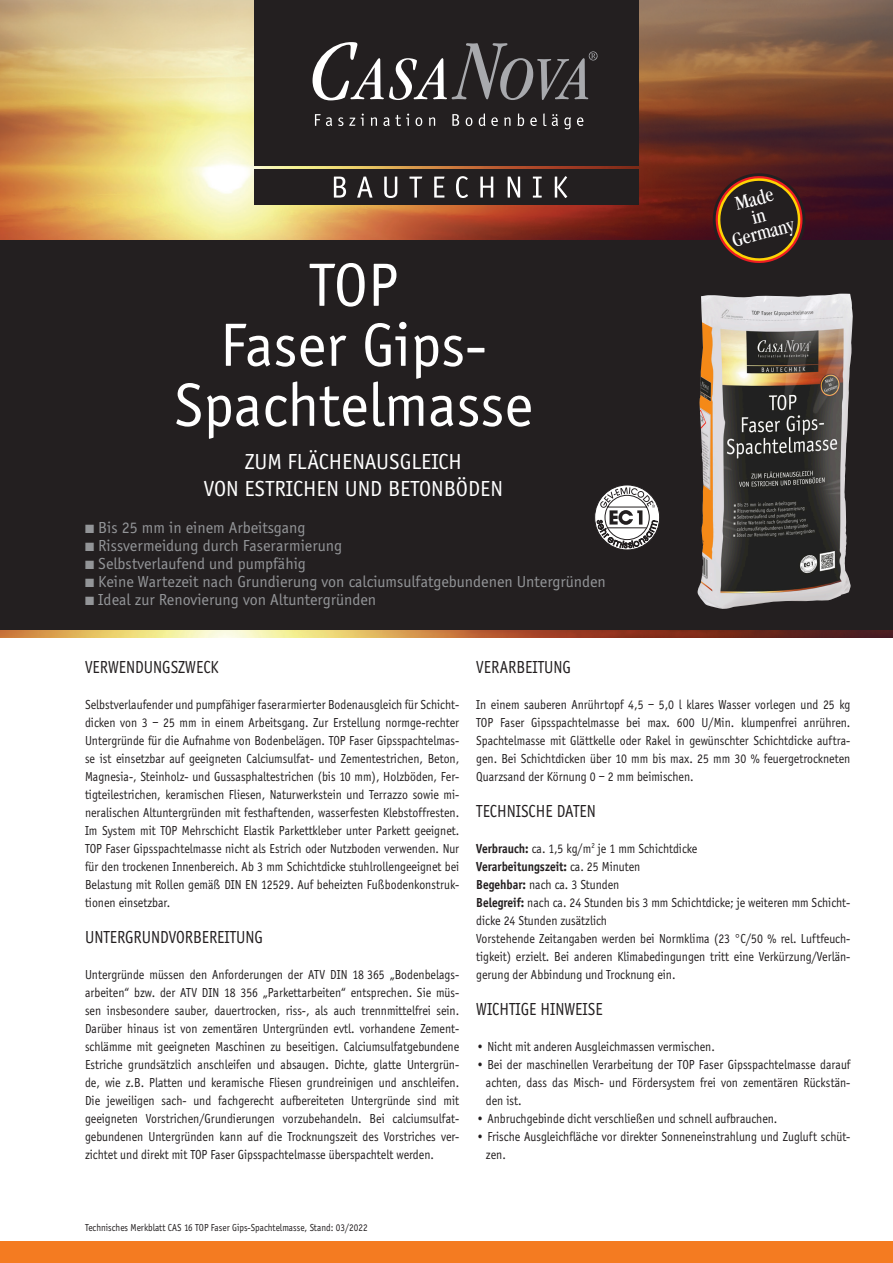
<style>
.page{position:relative;width:893px;height:1263px;background:#fff}
.page>*{position:absolute;margin:0;border:0;box-sizing:border-box;transform-origin:0 0}
.t1{font:63px/60px "Officina Sans";color:#fff;text-align:center}
.t2{font:22.5px "Officina Sans";color:#fff}
.t3{font:condensed 20.7px/17.2px "Garamond";color:#fff;text-align:center}
.t4{font:18px "Officina Sans";color:#231f20;scale:.9 1}
.t5{font:16.5px "Officina Sans";color:#939598}
.t6{font:13.5px/18px "Officina Sans";color:#231f20;text-align:justify;scale:.9 1}
.t7{font:700 13.5px "Officina Sans";color:#231f20;scale:.9 1}
.t8{font:10.5px "Officina Sans";color:#231f20;scale:.9 1}
.s1{font-weight:700}
.s2{font-weight:400}
</style>
<div class="page">
<img style="left:0;top:0;width:893px;height:241px">
<div style="left:254px;top:0;width:385px;height:166px;background:#231f20"></div>
<svg style="left:313px;top:42px;width:285px;height:58px"></svg>
<svg style="left:315px;top:114px;width:17px;height:12px"></svg>
<svg style="left:338px;top:117px;width:5px;height:9px"></svg>
<svg style="left:349px;top:118px;width:6px;height:8px"></svg>
<svg style="left:361px;top:114px;width:3px;height:12px"></svg>
<svg style="left:371px;top:117px;width:6px;height:9px"></svg>
<svg style="left:383px;top:114px;width:26px;height:12px"></svg>
<svg style="left:415px;top:117px;width:7px;height:9px"></svg>
<svg style="left:429px;top:117px;width:6px;height:9px"></svg>
<svg style="left:452px;top:114px;width:7px;height:12px"></svg>
<svg style="left:466px;top:117px;width:6px;height:9px"></svg>
<svg style="left:479px;top:113px;width:6px;height:13px"></svg>
<svg style="left:491px;top:117px;width:7px;height:9px"></svg>
<svg style="left:504px;top:117px;width:6px;height:9px"></svg>
<svg style="left:517px;top:113px;width:7px;height:13px"></svg>
<svg style="left:530px;top:117px;width:7px;height:9px"></svg>
<svg style="left:543px;top:113px;width:15px;height:13px"></svg>
<svg style="left:564px;top:117px;width:7px;height:12px"></svg>
<svg style="left:577px;top:117px;width:6px;height:9px"></svg>
<div style="left:254px;top:169px;width:385px;height:36px;background:#231f20"></div>
<svg style="left:334px;top:177px;width:12px;height:21px"></svg>
<svg style="left:357px;top:177px;width:15px;height:21px"></svg>
<svg style="left:384px;top:177px;width:13px;height:21px"></svg>
<svg style="left:409px;top:177px;width:13px;height:21px"></svg>
<svg style="left:434px;top:177px;width:10px;height:21px"></svg>
<svg style="left:456px;top:176px;width:12px;height:22px"></svg>
<svg style="left:480px;top:177px;width:13px;height:21px"></svg>
<svg style="left:508px;top:177px;width:12px;height:21px"></svg>
<svg style="left:533px;top:177px;width:9px;height:21px"></svg>
<svg style="left:555px;top:176px;width:12px;height:22px"></svg>
<div style="left:0;top:1242px;width:893px;height:21px;background:#f47b21"></div>
<div style="left:0;top:241px;width:893px;height:393px;background:#231f20"></div>
<img style="left:0;top:631px;width:893px;height:6px">
<svg style="left:708px;top:168px;width:102px;height:95px"></svg>
<img style="left:697px;top:294px;width:154px;height:315px">
<div style="left:594px;top:485px;width:66px;height:65px;border:1px solid #231f20;border-radius:50%"></div>
<svg style="left:597px;top:487px;width:61px;height:61px"></svg>
<p class="t1" style="left:174px;top:256px;width:360px">TOP<br>Faser Gips-<br>Spachtelmasse</p>
<p class="t2" style="left:245px;top:449px;width:219px">ZUM FLÄCHENAUSGLEICH</p>
<p class="t2" style="left:204px;top:476px;width:301px">VON ESTRICHEN UND BETONBÖDEN</p>
<p class="t5" style="left:85px;top:518px;width:222px">■ Bis 25 mm in einem Arbeitsgang</p>
<p class="t5" style="left:85px;top:536px;width:259px">■ Rissvermeidung durch Faserarmierung</p>
<p class="t5" style="left:85px;top:554px;width:222px">■ Selbstverlaufend und pumpfähig</p>
<p class="t5" style="left:85px;top:572px;width:522px">■ Keine Wartezeit nach Grundierung von calciumsulfatgebundenen Untergründen</p>
<p class="t5" style="left:85px;top:590px;width:293px">■ Ideal zur Renovierung von Altuntergründen</p>
<p class="t3" style="left:721px;top:199px;width:65px;rotate:-15deg">Made<br>in<br>Germany</p>
<p class="t4" style="left:85px;top:657px;width:150px">VERWENDUNGSZWECK</p>
<p class="t6" style="left:85px;top:695px;width:417px">Selbstverlaufender und pumpfähiger faserarmierter Bodenausgleich für Schicht&shy;dicken von 3 – 25 mm in einem Arbeitsgang. Zur Erstellung normge-rechter Untergründe für die Aufnahme von Bodenbelägen. TOP Faser Gipsspachtelmas&shy;se ist einsetzbar auf geeigneten Calciumsulfat- und Zementestrichen, Beton, Magnesia-, Steinholz- und Gussasphaltestrichen (bis 10 mm), Holzböden, Fer&shy;tigteilestrichen, keramischen Fliesen, Naturwerkstein und Terrazzo sowie mi&shy;neralischen Altuntergründen mit festhaftenden, wasserfesten Klebstoffresten.<br>Im System mit TOP Mehrschicht Elastik Parkettkleber unter Parkett geeignet.<br>TOP Faser Gipsspachtelmasse nicht als Estrich oder Nutzboden verwenden. Nur für den trockenen Innenbereich. Ab 3 mm Schichtdicke stuhlrollengeeignet bei Belastung mit Rollen gemäß DIN EN 12529. Auf beheizten Fußbodenkonstruk&shy;tionen einsetzbar.</p>
<p class="t4" style="left:85px;top:927px;width:199px">UNTERGRUNDVORBEREITUNG</p>
<p class="t6" style="left:85px;top:965px;width:417px">Untergründe müssen den Anforderungen der ATV DIN 18 365 „Bodenbelags&shy;arbeiten“ bzw. der ATV DIN 18 356 „Parkettarbeiten“ entsprechen. Sie müs&shy;sen insbesondere sauber, dauertrocken, riss-, als auch trennmittelfrei sein.<br>Darüber hinaus ist von zementären Untergründen evtl. vorhandene Zement&shy;schlämme mit geeigneten Maschinen zu beseitigen. Calciumsulfatgebundene Estriche grundsätzlich anschleifen und absaugen. Dichte, glatte Untergrün&shy;de, wie z.B. Platten und keramische Fliesen grundreinigen und anschleifen.<br>Die jeweiligen sach- und fachgerecht aufbereiteten Untergründe sind mit geeigneten Vorstrichen/Grundierungen vorzubehandeln. Bei calciumsulfat&shy;gebundenen Untergründen kann auf die Trocknungszeit des Vorstriches ver&shy;zichtet und direkt mit TOP Faser Gipsspachtelmasse überspachtelt werden.</p>
<p class="t4" style="left:476px;top:657px;width:107px">VERARBEITUNG</p>
<p class="t6" style="left:476px;top:695px;width:417px">In einem sauberen Anrührtopf 4,5 – 5,0 l klares Wasser vorlegen und 25 kg TOP Faser Gipsspachtelmasse bei max. 600 U/Min. klumpenfrei anrühren.<br>Spachtelmasse mit Glättkelle oder Rakel in gewünschter Schichtdicke auftra&shy;gen. Bei Schichtdicken über 10 mm bis max. 25 mm 30 % feuergetrockneten Quarzsand der Körnung 0 – 2 mm beimischen.</p>
<p class="t4" style="left:476px;top:801px;width:134px">TECHNISCHE DATEN</p>
<p class="t6" style="left:476px;top:839px;width:247px"><span class="s1">Verbrauch:</span> ca. 1,5 kg/m<sup>2</sup> je 1 mm Schichtdicke</p>
<p class="t7" style="left:476px;top:858px;width:184px">Verarbeitungszeit: <span class="s2">ca. 25 Minuten</span></p>
<p class="t6" style="left:476px;top:875px;width:161px"><span class="s1">Begehbar:</span> nach ca. 3 Stunden</p>
<p class="t6" style="left:476px;top:893px;width:417px"><span class="s1">Belegreif:</span> nach ca. 24 Stunden bis 3 mm Schichtdicke; je weiteren mm Schicht&shy;dicke 24 Stunden zusätzlich</p>
<p class="t6" style="left:476px;top:929px;width:417px">Vorstehende Zeitangaben werden bei Normklima (23 °C/50 % rel. Luftfeuch&shy;tigkeit) erzielt. Bei anderen Klimabedingungen tritt eine Verkürzung/Verlän&shy;gerung der Abbindung und Trocknung ein.</p>
<p class="t4" style="left:476px;top:999px;width:142px">WICHTIGE HINWEISE</p>
<p class="t6" style="left:476px;top:1037px;width:267px">• Nicht mit anderen Ausgleichmassen vermischen.</p>
<p class="t6" style="left:486px;top:1055px;width:407px;text-indent:-10px">• Bei der maschinellen Verarbeitung der TOP Faser Gipsspachtelmasse darauf achten, dass das Misch- und Fördersystem frei von zementären Rückstän&shy;den ist.</p>
<p class="t6" style="left:476px;top:1109px;width:336px">• Anbruchgebinde dicht verschließen und schnell aufbrauchen.</p>
<p class="t6" style="left:486px;top:1127px;width:407px;text-indent:-10px">• Frische Ausgleichfläche vor direkter Sonneneinstrahlung und Zugluft schüt&shy;zen.</p>
<p class="t8" style="left:85px;top:1221px;width:315px">Technisches Merkblatt CAS 16 TOP Faser Gips-Spachtelmasse, Stand: 03/2022</p>
</div>
